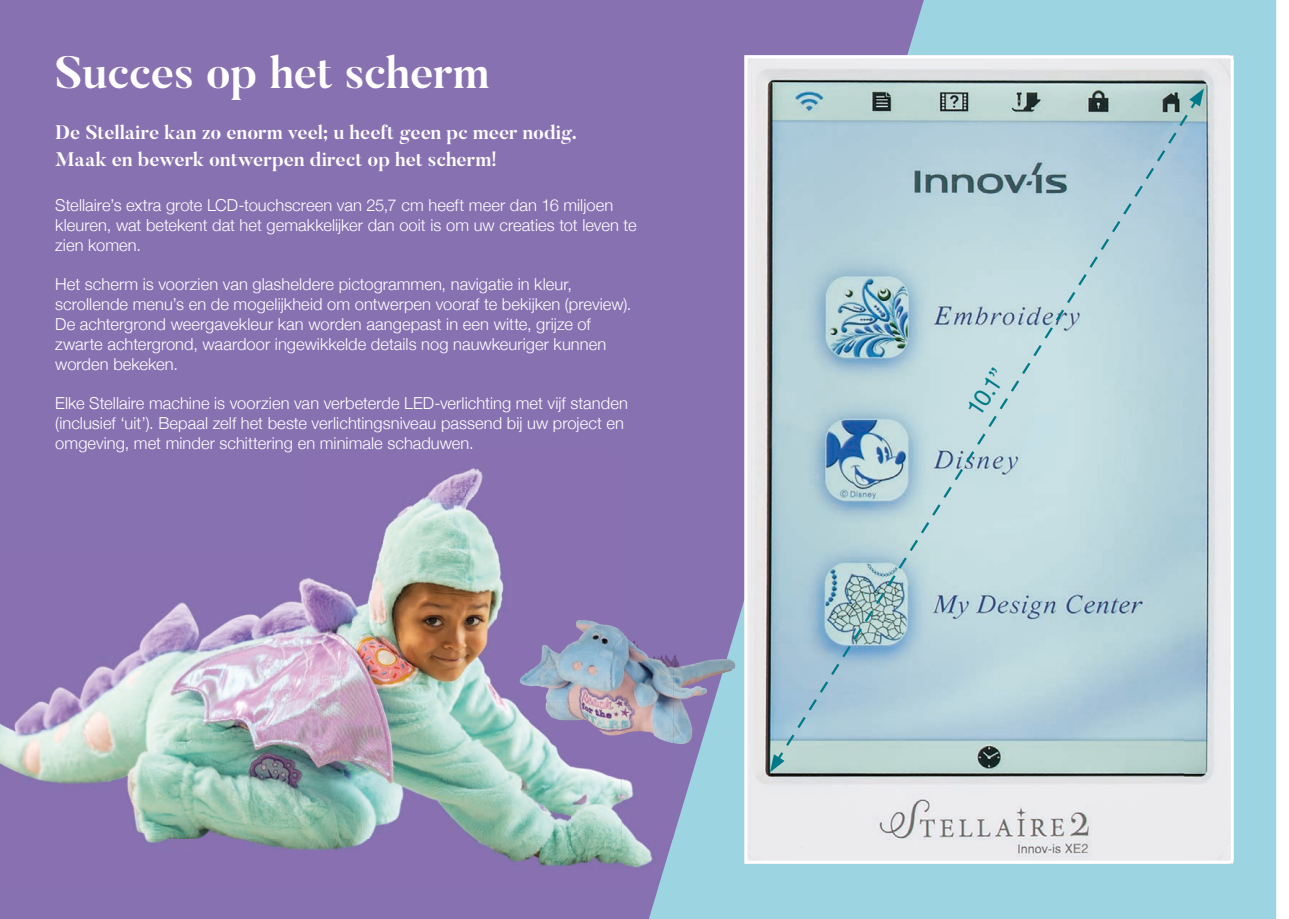
<style>
.page{position:relative;width:1289px;height:919px;background:#fff}
.page>*{position:absolute;margin:0;border:0;box-sizing:border-box;transform-origin:0 0}
.t1{font:700 45px "Butler";letter-spacing:-.01em;color:#fff}
.t2{font:24px "Helvetica Neue";color:#007a88}
.t3{font:700 19.5px/27px "Butler";color:#fff}
.t4{font:300 16.5px/19.8px "Helvetica Neue";letter-spacing:.005em;color:#fff}
</style>
<div class="page">
<div style="left:0;top:0;width:1233px;height:918px;background:#8871b1"></div>
<svg style="left:649px;top:0;width:627px;height:918px;fill:#9cd5e1"></svg>
<img style="left:748px;top:59px;width:481px;height:800px">
<div style="left:744px;top:55px;width:489px;height:808px;border:3px solid #fff"></div>
<svg style="left:772px;top:94px;width:429px;height:672px;background:#b1cdd6"></svg>
<svg style="left:1189px;top:88px;width:14px;height:18px"></svg>
<svg style="left:770px;top:754px;width:14px;height:18px"></svg>
<img style="left:381px;top:468px;width:115px;height:80px">
<img style="left:621px;top:451px;width:52px;height:437px">
<img style="left:139px;top:548px;width:465px;height:97px">
<img style="left:0;top:645px;width:570px;height:221px">
<img style="left:570px;top:720px;width:52px;height:168px">
<img style="left:658px;top:836px;width:15px;height:52px">
<img style="left:673px;top:656px;width:19px;height:88px">
<img style="left:722px;top:659px;width:13px;height:14px">
<img style="left:546px;top:620px;width:37px;height:33px">
<img style="left:622px;top:632px;width:51px;height:111px">
<img style="left:519px;top:661px;width:22px;height:25px">
<img style="left:545px;top:702px;width:50px;height:25px">
<img style="left:681px;top:694px;width:23px;height:6px">
<h1 class="t1" style="left:55px;top:44px;width:435px">Succes op het scherm</h1>
<p class="t3" style="left:55px;top:118px;width:523px">De Stellaire kan zo enorm veel; u heeft geen pc meer nodig.<br>Maak en bewerk ontwerpen direct op het scherm!</p>
<p class="t4" style="left:55px;top:194px;width:583px">Stellaire’s extra grote LCD-touchscreen van 25,7 cm heeft meer dan 16 miljoen kleuren, wat betekent dat het gemakkelijker dan ooit is om uw creaties tot leven te zien komen.</p>
<p class="t4" style="left:55px;top:273px;width:577px">Het scherm is voorzien van glasheldere pictogrammen, navigatie in kleur, scrollende menu’s en de mogelijkheid om ontwerpen vooraf te bekijken (preview).<br>De achtergrond weergavekleur kan worden aangepast in een witte, grijze of zwarte achtergrond, waardoor ingewikkelde details nog nauwkeuriger kunnen worden bekeken.</p>
<p class="t4" style="left:55px;top:392px;width:574px">Elke Stellaire machine is voorzien van verbeterde LED-verlichting met vijf standen (inclusief ‘uit’). Bepaal zelf het beste verlichtingsniveau passend bij uw project en omgeving, met minder schittering en minimale schaduwen.</p>
<h2 class="t2" style="left:957px;top:403px;width:53px;rotate:-56deg">10.1”</h2>
</div>
